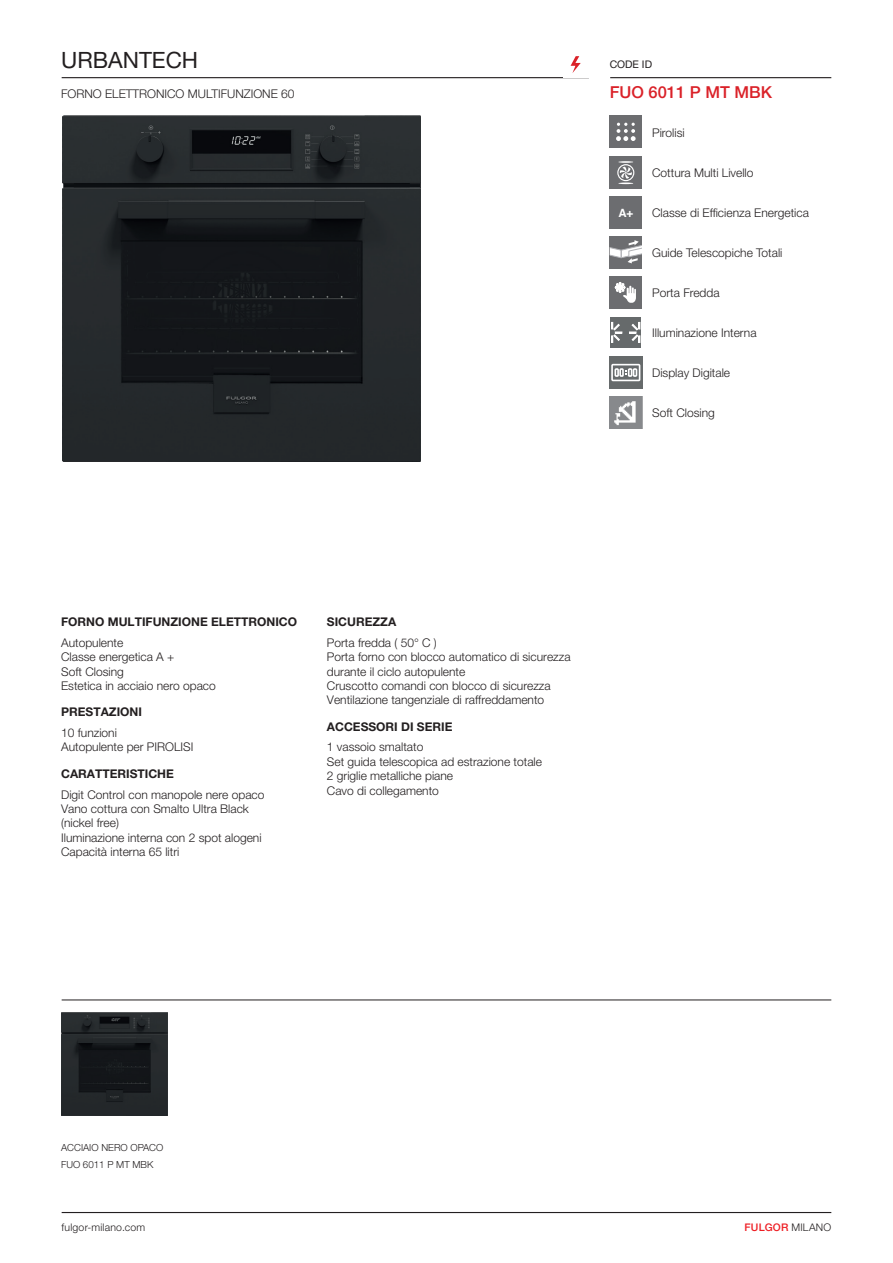
<style>
.page{position:relative;width:893px;height:1263px;background:#fff}
.page>*{position:absolute;margin:0;border:0;box-sizing:border-box;transform-origin:0 0}
.t1{font:22.5px "Helvetica Neue LT Std";color:#231f20}
.t2{font:500 16.5px "Helvetica Neue LT Std";color:#da2128}
.t3{font:300 12px/14.4px "Helvetica Neue LT Std";color:#231f20}
.t4{font:700 12px "Helvetica Neue LT Std";color:#231f20}
.t5{font:700 11.4px "Helvetica";color:#fff}
.t6{font:300 10.5px "Helvetica Neue LT Std";letter-spacing:.02em;color:#231f20}
.t7{font:500 10.5px "Helvetica Neue LT Std";letter-spacing:.02em;color:#ee1d23}
.t8{font:10.5px "Helvetica Neue LT Std";color:#231f20}
.t9{font:300 9.75px/17px "Helvetica Neue LT Std";color:#231f20}
.s1{font-weight:300;color:#231f20}
</style>
<div class="page">
<hr style="left:62px;top:77px;width:527px;height:1px;background:#231f20">
<hr style="left:610px;top:77px;width:221px;height:1px;background:#231f20">
<hr style="left:62px;top:1000px;width:769px;height:1px;background:#231f20">
<svg style="left:571px;top:56px;width:10px;height:17px"></svg>
<img style="left:62px;top:116px;width:358px;height:346px">
<div style="left:610px;top:116px;width:32px;height:32px;background:#6c6d70"></div>
<svg style="left:616px;top:123px;width:20px;height:18px"></svg>
<div style="left:610px;top:156px;width:32px;height:33px;background:#6c6d70"></div>
<svg style="left:617px;top:161px;width:17px;height:23px"></svg>
<div style="left:610px;top:196px;width:32px;height:33px;background:#6c6d70"></div>
<div style="left:610px;top:236px;width:32px;height:33px;background:#6c6d70"></div>
<svg style="left:610px;top:240px;width:32px;height:23px"></svg>
<div style="left:610px;top:276px;width:32px;height:33px;background:#6c6d70"></div>
<svg style="left:615px;top:282px;width:21px;height:21px"></svg>
<div style="left:610px;top:317px;width:31px;height:31px;background:#666a6b"></div>
<svg style="left:629px;top:322px;width:11px;height:21px"></svg>
<svg style="left:611px;top:322px;width:11px;height:21px"></svg>
<div style="left:610px;top:356px;width:32px;height:33px;background:#666a6b"></div>
<div style="left:611px;top:364px;width:29px;height:17px;border:2px solid #fff"></div>
<div style="left:614px;top:368px;width:5px;height:9px;border:2px solid #fff"></div>
<div style="left:619px;top:368px;width:5px;height:9px;border:2px solid #fff"></div>
<svg style="left:625px;top:368px;width:12px;height:9px"></svg>
<img style="left:62px;top:1013px;width:105px;height:102px">
<img style="left:610px;top:396px;width:32px;height:33px">
<hr style="left:62px;top:1212px;width:769px;height:1px;background:#231f20">
<h1 class="t1" style="left:61px;top:47px;width:139px">URBANTECH</h1>
<p class="t3" style="left:61px;top:86px;width:235px">FORNO ELETTRONICO MULTIFUNZIONE 60</p>
<p class="t8" style="left:610px;top:58px;width:44px">CODE ID</p>
<h2 class="t2" style="left:610px;top:82px;width:164px">FUO 6011 P MT MBK</h2>
<p class="t3" style="left:652px;top:125px;width:34px">Pirolisi</p>
<p class="t3" style="left:652px;top:165px;width:103px">Cottura Multi Livello</p>
<p class="t5" style="left:618px;top:203px;width:16px">A+</p>
<p class="t3" style="left:652px;top:205px;width:158px">Classe di Efficienza Energetica</p>
<p class="t3" style="left:652px;top:245px;width:132px">Guide Telescopiche Totali</p>
<p class="t3" style="left:652px;top:285px;width:69px">Porta Fredda</p>
<p class="t3" style="left:652px;top:325px;width:106px">Illuminazione Interna</p>
<p class="t3" style="left:652px;top:365px;width:79px">Display Digitale</p>
<p class="t3" style="left:652px;top:405px;width:64px">Soft Closing</p>
<p class="t4" style="left:61px;top:614px;width:237px">FORNO MULTIFUNZIONE ELETTRONICO</p>
<p class="t3" style="left:61px;top:635px;width:156px">Autopulente<br>Classe energetica A +<br>Soft Closing<br>Estetica in acciaio nero opaco</p>
<p class="t4" style="left:61px;top:705px;width:82px">PRESTAZIONI</p>
<p class="t3" style="left:61px;top:725px;width:134px">10 funzioni<br>Autopulente per PIROLISI</p>
<p class="t4" style="left:61px;top:766px;width:114px">CARATTERISTICHE</p>
<p class="t3" style="left:61px;top:787px;width:205px">Digit Control con manopole nere opaco<br>Vano cottura con Smalto Ultra Black (nickel free)<br>Iluminazione interna con 2 spot alogeni<br>Capacità interna 65 litri</p>
<p class="t4" style="left:327px;top:614px;width:71px">SICUREZZA</p>
<p class="t3" style="left:327px;top:635px;width:245px">Porta fredda ( 50° C )<br>Porta forno con blocco automatico di sicurezza durante il ciclo autopulente<br>Cruscotto comandi con blocco di sicurezza Ventilazione tangenziale di raffreddamento</p>
<p class="t4" style="left:327px;top:719px;width:127px">ACCESSORI DI SERIE</p>
<p class="t3" style="left:327px;top:740px;width:217px">1 vassoio smaltato<br>Set guida telescopica ad estrazione totale<br>2 griglie metalliche piane<br>Cavo di collegamento</p>
<p class="t9" style="left:61px;top:1139px;width:104px">ACCIAIO NERO OPACO<br>FUO 6011 P MT MBK</p>
<p class="t6" style="left:62px;top:1220px;width:85px">fulgor-milano.com</p>
<p class="t7" style="left:745px;top:1220px;width:88px">FULGOR <span class="s1">MILANO</span></p>
</div>
